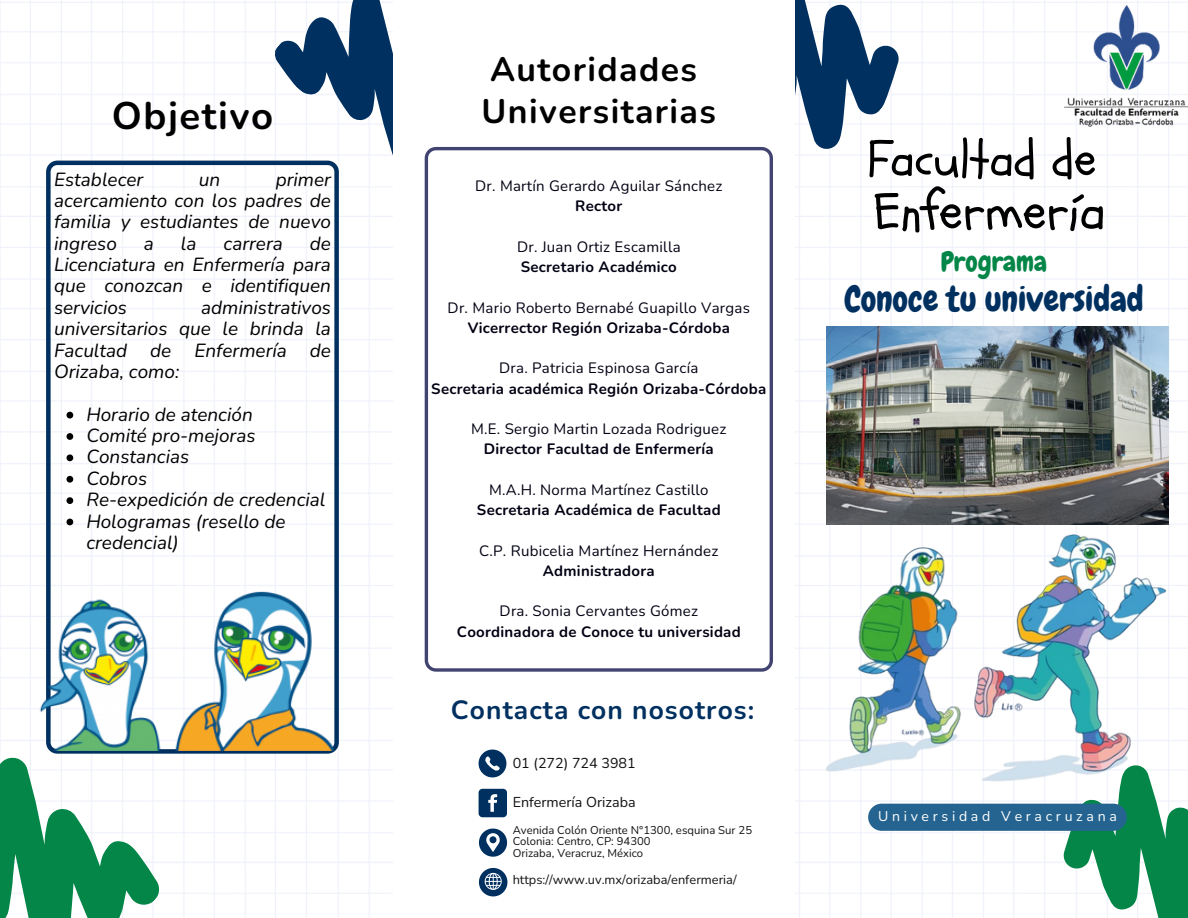
<style>
.page{position:relative;width:1188px;height:918px;background:#fff}
.page>*{position:absolute;margin:0;border:0;box-sizing:border-box;transform-origin:0 0}
.t1{font:52.95px "Schoolbell";color:#000}
.t2{font:50.1px "Schoolbell";color:#000}
.t3{font:700 38.4px "Nunito";letter-spacing:.04em;color:#000}
.t4{font:34.95px "Chewy";color:#003060}
.t5{font:700 33.9px/41.7px "Nunito";letter-spacing:.04em;color:#000}
.t6{font:27.45px "Chewy";color:#038647}
.t7{font:700 26.4px "Nunito";letter-spacing:.04em;color:#003060}
.t8{font:italic 18.9px/21.3px "Nunito";color:#000;text-align:justify}
.t9{font:15px "Nunito";letter-spacing:.015em;color:#000012}
.t10{font:700 15px "Nunito";letter-spacing:.015em;color:#000012}
.t11{font:14.25px "Nunito";color:#121212}
.t12{font:14.1px "Nunito";letter-spacing:.26em;color:#fff}
.t13{font:12.75px "Nunito";color:#121212}
.t14{font:11.25px "Nunito";color:#121212}
</style>
<div class="page">
<img style="left:0;top:0;width:1188px;height:918px">
<svg style="left:0;top:735px;width:171px;height:183px"></svg>
<svg style="left:795px;top:0;width:123px;height:168px"></svg>
<svg style="left:265px;top:0;width:128px;height:182px"></svg>
<div style="left:393px;top:0;width:402px;height:918px;background:#fff"></div>
<svg style="left:479px;top:750px;width:27px;height:27px"></svg>
<svg style="left:479px;top:829px;width:28px;height:28px"></svg>
<svg style="left:479px;top:868px;width:28px;height:28px"></svg>
<svg style="left:479px;top:789px;width:28px;height:28px"></svg>
<svg style="left:46px;top:161px;width:293px;height:592px"></svg>
<img style="left:37px;top:548px;width:297px;height:202px">
<svg style="left:425px;top:147px;width:348px;height:524px"></svg>
<img style="left:827px;top:326px;width:342px;height:182px">
<img style="left:813px;top:508px;width:368px;height:288px">
<img style="left:1064px;top:5px;width:124px;height:126px">
<svg style="left:868px;top:746px;width:320px;height:172px"></svg>
<svg style="left:67px;top:412px;width:6px;height:6px"></svg>
<svg style="left:67px;top:433px;width:6px;height:7px"></svg>
<svg style="left:67px;top:454px;width:6px;height:7px"></svg>
<svg style="left:67px;top:476px;width:6px;height:7px"></svg>
<svg style="left:67px;top:497px;width:6px;height:7px"></svg>
<svg style="left:67px;top:519px;width:6px;height:6px"></svg>
<p class="t3" style="left:112px;top:90px;width:163px">Objetivo</p>
<p class="t8" style="left:54px;top:169px;width:91px">Establecer</p>
<p class="t8" style="left:199px;top:169px;width:23px">un</p>
<p class="t8" style="left:276px;top:169px;width:57px">primer</p>
<p class="t8" style="left:54px;top:190px;width:278px">acercamiento con los padres de familia y estudiantes de nuevo ingreso</p>
<p class="t8" style="left:54px;top:233px;width:278px;text-indent:256px">de Licenciatura en Enfermería para que conozcan e identifiquen servicios</p>
<p class="t8" style="left:144px;top:233px;width:12px">a</p>
<p class="t8" style="left:181px;top:233px;width:17px">la</p>
<p class="t8" style="left:224px;top:233px;width:61px">carrera</p>
<p class="t8" style="left:54px;top:297px;width:278px;text-indent:147px">administrativos universitarios que le brinda la Facultad de Enfermería de Orizaba, como:</p>
<p class="t8" style="left:86px;top:404px;width:168px">Horario de atención</p>
<p class="t8" style="left:86px;top:425px;width:171px">Comité pro-mejoras</p>
<p class="t8" style="left:86px;top:447px;width:104px">Constancias</p>
<p class="t8" style="left:86px;top:468px;width:62px">Cobros</p>
<p class="t8" style="left:86px;top:489px;width:241px">Re-expedición de credencial</p>
<p class="t8" style="left:86px;top:511px;width:201px">Hologramas (resello de credencial)</p>
<p class="t5" style="left:482px;top:49px;width:236px">Autoridades<br>Universitarias</p>
<p class="t9" style="left:475px;top:176px;width:249px">Dr. Martín Gerardo Aguilar Sánchez</p>
<p class="t10" style="left:575px;top:196px;width:49px">Rector</p>
<h5 class="t9" style="left:517px;top:237px;width:165px">Dr. Juan Ortiz Escamilla</h5>
<p class="t10" style="left:521px;top:257px;width:158px">Secretario Académico</p>
<p class="t9" style="left:448px;top:297px;width:304px">Dr. Mario Roberto Bernabé Guapillo Vargas</p>
<p class="t10" style="left:468px;top:318px;width:264px">Vicerrector Región Orizaba-Córdoba</p>
<p class="t9" style="left:499px;top:358px;width:201px">Dra. Patricia Espinosa García</p>
<p class="t10" style="left:431px;top:378px;width:337px">Secretaria académica Región Orizaba-Córdoba</p>
<p class="t9" style="left:471px;top:419px;width:257px">M.E. Sergio Martin Lozada Rodriguez</p>
<p class="t10" style="left:484px;top:439px;width:232px">Director Facultad de Enfermería</p>
<p class="t9" style="left:489px;top:480px;width:221px">M.A.H. Norma Martínez Castillo</p>
<p class="t10" style="left:477px;top:500px;width:245px">Secretaria Académica de Facultad</p>
<p class="t9" style="left:479px;top:540px;width:241px">C.P. Rubicelia Martínez Hernández</p>
<p class="t10" style="left:543px;top:561px;width:113px">Administradora</p>
<p class="t9" style="left:500px;top:601px;width:200px">Dra. Sonia Cervantes Gómez</p>
<p class="t10" style="left:457px;top:621px;width:285px">Coordinadora de Conoce tu universidad</p>
<p class="t7" style="left:451px;top:692px;width:305px">Contacta con nosotros:</p>
<p class="t11" style="left:513px;top:754px;width:125px">01 (272) 724 3981</p>
<h4 class="t11" style="left:513px;top:793px;width:124px">Enfermería Orizaba</h4>
<p class="t14" style="left:513px;top:823px;width:241px">Avenida Colón Oriente N°1300, esquina Sur 25</p>
<p class="t14" style="left:513px;top:834px;width:140px">Colonia: Centro, CP: 94300</p>
<p class="t14" style="left:513px;top:845px;width:132px">Orizaba, Veracruz, México</p>
<p class="t13" style="left:513px;top:871px;width:225px">https://www.uv.mx/orizaba/enfermeria/</p>
<p class="t2" style="left:867px;top:126px;width:230px">Facultad de</p>
<p class="t1" style="left:874px;top:176px;width:233px">Enfermería</p>
<h1 class="t6" style="left:941px;top:245px;width:108px">Programa</h1>
<h2 class="t4" style="left:844px;top:276px;width:301px">Conoce tu universidad</h2>
<p class="t12" style="left:878px;top:807px;width:240px">Universidad Veracruzana</p>
</div>
